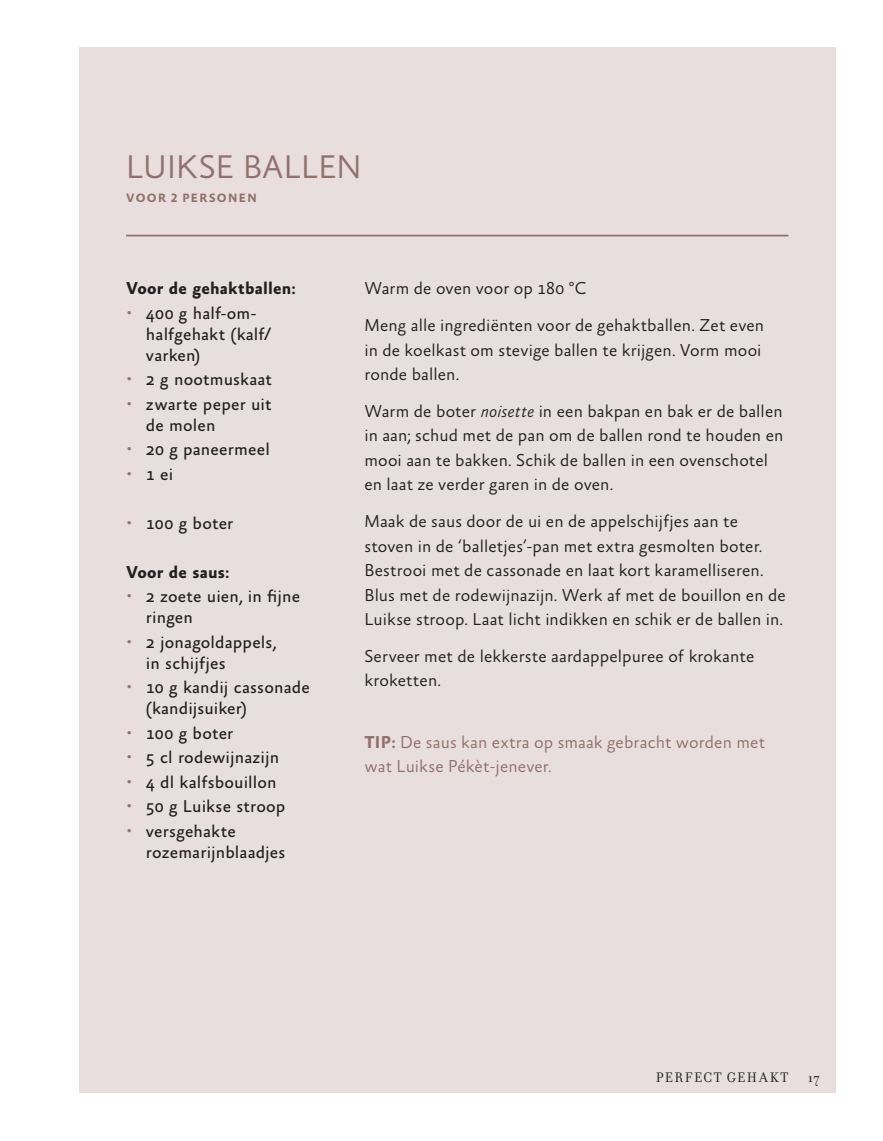
<style>
.page{position:relative;width:883px;height:1141px;background:#fff}
.page>*{position:absolute;margin:0;border:0;box-sizing:border-box;transform-origin:0 0}
.t1{font:300 33.25px "Absara Sans OT";letter-spacing:.005em;color:#91706d}
.t2{font:300 17.5px/24.5px "Absara Sans OT";letter-spacing:.005em;color:#231f20}
.t3{font:17.5px/24.5px "Absara Sans OT";letter-spacing:.005em;color:#231f20}
.t4{font:300 17.5px/24.5px "Absara Sans OT";letter-spacing:.005em;color:#91706d}
.t5{font:700 17.5px "Absara Sans OT";letter-spacing:.01em;color:#231f20}
.t6{font:14.88px "Filosofia OT";letter-spacing:.105em;color:#231f20}
.t7{font:700 12.25px "Absara Sans OT";letter-spacing:.11em;color:#91706d}
.s1{font-style:italic}
.s2{font-weight:700}
</style>
<div class="page">
<div style="left:80px;top:48px;width:756px;height:1045px;background:#e8dedd"></div>
<hr style="left:126px;top:235px;width:662px;height:1px;background:#91706d">
<h1 class="t1" style="left:126px;top:150px;width:237px">LUIKSE BALLEN</h1>
<p class="t7" style="left:126px;top:192px;width:132px">VOOR 2 PERSONEN</p>
<p class="t5" style="left:126px;top:279px;width:171px">Voor de gehaktballen:</p>
<p class="t3" style="left:146px;top:304px;width:127px;line-height:21px">400 g half-om&shy;halfgehakt (kalf/ varken)</p>
<p class="t3" style="left:146px;top:369px;width:128px">2 g nootmuskaat zwarte peper uit</p>
<p class="t3" style="left:146px;top:414px;width:125px">de molen<br>20 g paneermeel<br>1 ei</p>
<p class="t3" style="left:146px;top:512px;width:89px">100 g boter</p>
<p class="t5" style="left:126px;top:563px;width:105px">Voor de saus:</p>
<p class="t3" style="left:146px;top:587px;width:156px;line-height:21px">2 zoete uien, in fijne ringen</p>
<p class="t3" style="left:146px;top:633px;width:132px;line-height:21px">2 jonagoldappels, in schijfjes</p>
<p class="t3" style="left:146px;top:678px;width:165px;line-height:21px">10 g kandij cassonade (kandijsuiker)</p>
<p class="t3" style="left:146px;top:722px;width:141px">100 g boter<br>5 cl rodewijnazijn<br>4 dl kalfsbouillon<br>50 g Luikse stroop versgehakte</p>
<p class="t3" style="left:146px;top:841px;width:141px">rozemarijnblaadjes</p>
<p class="t2" style="left:364px;top:271px;width:401px;line-height:36.8px">Warm de oven voor op 180 °C<br>Meng alle ingrediënten voor de gehaktballen. Zet even</p>
<p class="t2" style="left:364px;top:339px;width:399px">in de koelkast om stevige ballen te krijgen. Vorm mooi ronde ballen.</p>
<p class="t2" style="left:364px;top:400px;width:421px">Warm de boter <span class="s1">noisette</span> in een bakpan en bak er de ballen in aan; schud met de pan om de ballen rond te houden en mooi aan te bakken. Schik de ballen in een ovenschotel en laat ze verder garen in de oven.</p>
<p class="t2" style="left:364px;top:510px;width:423px">Maak de saus door de ui en de appelschijfjes aan te stoven in de ‘balletjes’-pan met extra gesmolten boter.<br>Bestrooi met de cassonade en laat kort karamelliseren.<br>Blus met de rodewijnazijn. Werk af met de bouillon en de Luikse stroop. Laat licht indikken en schik er de ballen in.</p>
<p class="t2" style="left:364px;top:645px;width:391px">Serveer met de lekkerste aardappelpuree of krokante kroketten.</p>
<p class="t4" style="left:364px;top:731px;width:402px"><span class="s2">TIP:</span> De saus kan extra op smaak gebracht worden met wat Luikse Pékèt-jenever.</p>
<p class="t6" style="left:656px;top:1070px;width:134px">PERFECT GEHAKT</p>
<p class="t6" style="left:808px;top:1070px;width:13px">17</p>
</div>
